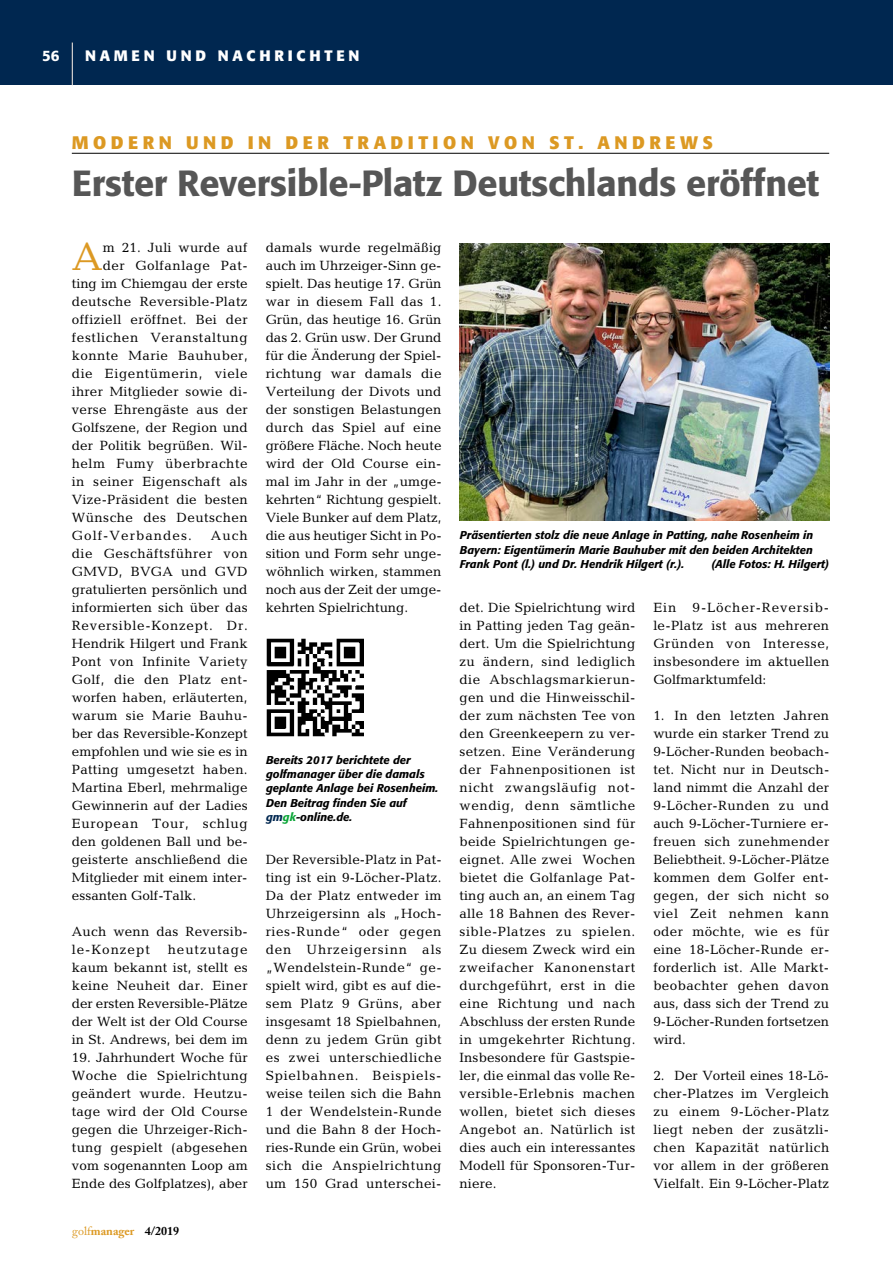
<style>
.page{position:relative;width:893px;height:1263px;background:#fff}
.page>*{position:absolute;margin:0;border:0;box-sizing:border-box;transform-origin:0 0}
.t1{font:39.9px "Candida";color:#dc9923}
.t2{font:500 36px "Formata";letter-spacing:-.01em;color:#565656}
.t3{font:700 18px "Formata";letter-spacing:.25em;color:#dc9923}
.t4{font:700 15px "Formata";letter-spacing:.25em;color:#fff}
.t5{font:500 15px "Formata";color:#fff}
.t6{font:13.5px/18px "Candida";letter-spacing:.015em;color:#000;text-align:justify}
.t7{font:13.5px "Candida";letter-spacing:.035em;color:#000}
.t8{font:13.5px "Candida";letter-spacing:.045em;color:#000}
.t9{font:13.5px "Candida";letter-spacing:.04em;color:#000}
.t10{font:13.5px "Candida";letter-spacing:.08em;color:#000}
.t11{font:700 12px "Adobe Caslon Pro";color:#dc9923}
.t12{font:italic 500 11.25px/14.4px "Formata";color:#000;text-align:justify}
.s1{font-weight:400}
.s2{color:#000}
.s3{color:#002750}
.s4{color:#0aa537}
</style>
<div class="page">
<div style="left:0;top:0;width:893px;height:85px;background:#002750"></div>
<hr style="left:72px;top:43px;width:1px;height:42px;background:#fff">
<hr style="left:72px;top:153px;width:757px;height:1px;background:#000">
<img style="left:460px;top:243px;width:369px;height:277px">
<img style="left:266px;top:639px;width:98px;height:97px">
<p class="t5" style="left:42px;top:46px;width:19px">56</p>
<p class="t4" style="left:85px;top:46px;width:276px">NAMEN UND NACHRICHTEN</p>
<h3 class="t3" style="left:72px;top:131px;width:643px">MODERN UND IN DER TRADITION VON ST. ANDREWS</h3>
<h2 class="t2" style="left:72px;top:162px;width:749px">Erster Reversible-Platz Deutschlands eröffnet</h2>
<h1 class="t1" style="left:72px;top:234px;width:33px">A</h1>
<p class="t6" style="left:103px;top:238px;width:146px">m 21. Juli wurde auf</p>
<p class="t7" style="left:103px;top:258px;width:146px">der Golfanlage Pat-</p>
<p class="t6" style="left:72px;top:274px;width:177px">ting im Chiemgau der erste</p>
<p class="t6" style="left:72px;top:292px;width:177px">deutsche Reversible-Platz</p>
<p class="t6" style="left:72px;top:310px;width:177px">offiziell eröffnet. Bei der</p>
<p class="t8" style="left:72px;top:330px;width:177px">festlichen Veranstaltung</p>
<p class="t7" style="left:72px;top:348px;width:177px">konnte Marie Bauhuber,</p>
<p class="t8" style="left:72px;top:366px;width:177px">die Eigentümerin, viele</p>
<p class="t6" style="left:72px;top:382px;width:177px">ihrer Mitglieder sowie di-</p>
<p class="t6" style="left:72px;top:400px;width:177px">verse Ehrengäste aus der</p>
<p class="t6" style="left:72px;top:418px;width:177px">Golfszene, der Region und</p>
<p class="t6" style="left:72px;top:436px;width:177px">der Politik begrüßen. Wil-</p>
<p class="t9" style="left:72px;top:456px;width:177px">helm Fumy überbrachte</p>
<p class="t6" style="left:72px;top:472px;width:177px">in seiner Eigenschaft als</p>
<p class="t6" style="left:72px;top:490px;width:177px">Vize-Präsident die besten</p>
<p class="t7" style="left:72px;top:510px;width:177px">Wünsche des Deutschen</p>
<p class="t10" style="left:72px;top:528px;width:122px">Golf-Verbandes.</p>
<p class="t6" style="left:72px;top:526px;width:177px;text-indent:139px">Auch die Geschäftsführer von GMVD, BVGA und GVD gratulierten persönlich und informierten sich über das Reversible-Konzept. Dr.<br>Hendrik Hilgert und Frank Pont von Infinite Variety Golf, die den Platz ent&shy;worfen haben, erläuterten, warum sie Marie Bauhu&shy;ber das Reversible-Konzept empfohlen und wie sie es in Patting umgesetzt haben.<br>Martina Eberl, mehrmalige Gewinnerin auf der Ladies European Tour, schlug den goldenen Ball und be&shy;geisterte anschließend die Mitglieder mit einem inter&shy;essanten Golf-Talk.</p>
<p class="t6" style="left:72px;top:922px;width:177px">Auch wenn das Reversib&shy;le-Konzept</p>
<p class="t6" style="left:72px;top:940px;width:177px;text-indent:96px">heutzutage kaum bekannt ist, stellt es keine Neuheit dar. Einer der ersten Reversible-Plätze der Welt ist der Old Course in St. Andrews, bei dem im</p>
<p class="t6" style="left:72px;top:1048px;width:177px">19. Jahrhundert Woche für Woche die Spielrichtung geändert wurde. Heutzu&shy;tage wird der Old Course gegen die Uhrzeiger-Rich&shy;tung gespielt (abgesehen vom sogenannten Loop am Ende des Golfplatzes), aber</p>
<p class="t11" style="left:72px;top:1224px;width:109px"><span class="s1">golf</span>manager <span class="s2">4/2019</span></p>
<p class="t6" style="left:266px;top:238px;width:177px">damals wurde regelmäßig auch im Uhrzeiger-Sinn ge&shy;spielt. Das heutige 17. Grün war in diesem Fall das 1.<br>Grün, das heutige 16. Grün das 2. Grün usw. Der Grund für die Änderung der Spiel&shy;richtung war damals die Verteilung der Divots und der sonstigen Belastungen durch das Spiel auf eine größere Fläche. Noch heute wird der Old Course ein&shy;mal im Jahr in der „umge&shy;kehrten“ Richtung gespielt.<br>Viele Bunker auf dem Platz, die aus heutiger Sicht in Po&shy;sition und Form sehr unge&shy;wöhnlich wirken, stammen noch aus der Zeit der umge&shy;kehrten Spielrichtung.</p>
<p class="t12" style="left:266px;top:752px;width:174px;text-align:left">Bereits 2017 berichtete der golfmanager über die damals geplante Anlage bei Rosenheim.<br>Den Beitrag finden Sie auf <span class="s3">gm</span><span class="s4">gk</span>-online.de.</p>
<p class="t6" style="left:266px;top:850px;width:177px">Der Reversible-Platz in Pat&shy;ting ist ein 9-Löcher-Platz.<br>Da der Platz entweder im Uhrzeigersinn als „Hoch&shy;ries-Runde“ oder gegen den Uhrzeigersinn als „Wendelstein-Runde“ ge&shy;spielt wird, gibt es auf die&shy;sem Platz 9 Grüns, aber insgesamt 18 Spielbahnen, denn zu jedem Grün gibt es zwei unterschiedliche Spielbahnen. Beispiels&shy;weise teilen sich die Bahn 1 der Wendelstein-Runde und die Bahn 8 der Hoch&shy;ries-Runde ein Grün, wobei sich die Anspielrichtung um 150 Grad unterschei-</p>
<p class="t12" style="left:460px;top:528px;width:355px">Präsentierten stolz die neue Anlage in Patting, nahe Rosenheim in Bayern: Eigentümerin Marie Bauhuber mit den beiden Architekten Frank Pont (l.) und Dr. Hendrik Hilgert (r.).</p>
<p class="t12" style="left:711px;top:557px;width:119px">(Alle Fotos: H. Hilgert)</p>
<p class="t6" style="left:459px;top:598px;width:177px">det. Die Spielrichtung wird in Patting jeden Tag geän&shy;dert. Um die Spielrichtung zu ändern, sind lediglich die Abschlagsmarkierun&shy;gen und die Hinweisschil&shy;der zum nächsten Tee von den Greenkeepern zu ver&shy;setzen. Eine Veränderung der Fahnenpositionen ist nicht zwangsläufig not&shy;wendig, denn sämtliche Fahnenpositionen sind für beide Spielrichtungen ge&shy;eignet. Alle zwei Wochen bietet die Golfanlage Pat&shy;ting auch an, an einem Tag alle 18 Bahnen des Rever&shy;sible-Platzes zu spielen.<br>Zu diesem Zweck wird ein zweifacher Kanonenstart durchgeführt, erst in die eine Richtung und nach Abschluss der ersten Runde in umgekehrter Richtung.<br>Insbesondere für Gastspie&shy;ler, die einmal das volle Re&shy;versible-Erlebnis machen wollen, bietet sich dieses Angebot an. Natürlich ist dies auch ein interessantes Modell für Sponsoren-Tur&shy;niere.</p>
<p class="t6" style="left:653px;top:598px;width:177px">Ein 9-Löcher-Reversib&shy;le-Platz ist aus mehreren Gründen von Interesse, insbesondere im aktuellen Golfmarktumfeld:</p>
<p class="t6" style="left:653px;top:706px;width:177px">1. In den letzten Jahren wurde ein starker Trend zu 9-Löcher-Runden beobach&shy;tet. Nicht nur in Deutsch&shy;land nimmt die Anzahl der 9-Löcher-Runden zu und auch 9-Löcher-Turniere er&shy;freuen sich zunehmender Beliebtheit. 9-Löcher-Plätze kommen dem Golfer ent&shy;gegen, der sich nicht so viel Zeit nehmen kann oder möchte, wie es für eine 18-Löcher-Runde er&shy;forderlich ist. Alle Markt&shy;beobachter gehen davon aus, dass sich der Trend zu 9-Löcher-Runden fortsetzen wird.</p>
<p class="t6" style="left:653px;top:1066px;width:177px">2. Der Vorteil eines 18-Lö&shy;cher-Platzes im Vergleich zu einem 9-Löcher-Platz liegt neben der zusätzli&shy;chen Kapazität natürlich vor allem in der größeren Vielfalt. Ein 9-Löcher-Platz</p>
</div>
